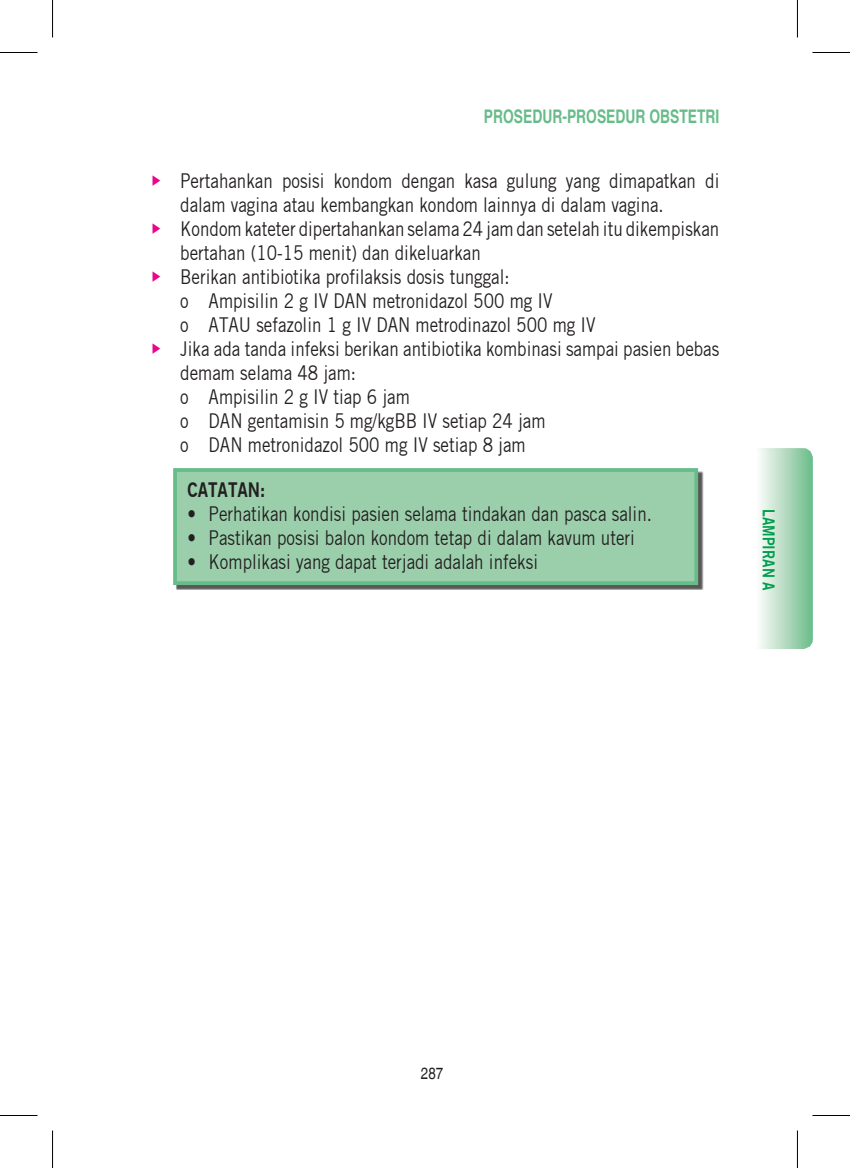
<style>
.page{position:relative;width:850px;height:1168px;background:#fff}
.page>*{position:absolute;margin:0;border:0;box-sizing:border-box;transform-origin:0 0}
.ISI_1B{font:20px/24px "Commerce S Si";color:#231f20;scale:.85 1}
.ISI_2B{font:20px "Commerce S Si";color:#231f20;scale:.85 1}
.KOTAK{font:600 20px "Commerce S Si";color:#231f20;scale:.85 1}
.t1{font:700 condensed 18.75px "Helvetica";color:#67bc8a;scale:.9 1}
.t2{font:600 16.25px "Commerce S Si";letter-spacing:.005em;color:#009f4f;scale:.85 1}
.t3{font:condensed 16.25px "Helvetica";color:#231f20}
.s1{color:#ed028c}
</style>
<div class="page">
<div style="left:747px;top:449px;width:64px;height:199px;background:linear-gradient(to right,#fff,#77bf90);border-radius:9px"></div>
<div style="left:746px;top:448px;width:66px;height:201px;border:2px solid #fff;border-radius:9px"></div>
<div style="left:176px;top:471px;width:527px;height:119px;background:#231f20;opacity:.75"></div>
<div style="left:173px;top:468px;width:524px;height:117px;background:#9bcfac;border:4px solid #67bc8a"></div>
<hr style="left:0;top:52px;width:38px;height:1px;background:#000">
<hr style="left:812px;top:52px;width:37px;height:1px;background:#000">
<hr style="left:0;top:1115px;width:38px;height:1px;background:#000">
<hr style="left:812px;top:1115px;width:37px;height:1px;background:#000">
<hr style="left:52px;top:0;width:1px;height:38px;background:#000">
<hr style="left:52px;top:1130px;width:1px;height:38px;background:#000">
<hr style="left:796px;top:0;width:1px;height:38px;background:#000">
<hr style="left:796px;top:1130px;width:1px;height:38px;background:#000">
<p class="t1" style="left:483px;top:105px;width:263px">PROSEDUR-PROSEDUR OBSTETRI</p>
<p class="ISI_1B" style="left:180px;top:168px;width:635px;text-indent:-28px"><span class="s1">◆</span> Pertahankan posisi kondom dengan kasa gulung yang dimapatkan di dalam vagina atau kembangkan kondom lainnya di dalam vagina.</p>
<p class="ISI_1B" style="left:180px;top:216px;width:635px;text-indent:-28px"><span class="s1">◆</span> Kondom kateter dipertahankan selama 24 jam dan setelah itu dikempiskan bertahan (10-15 menit) dan dikeluarkan</p>
<p class="ISI_1B" style="left:152px;top:264px;width:422px"><span class="s1">◆</span> Berikan antibiotika profilaksis dosis tunggal:</p>
<p class="ISI_2B" style="left:180px;top:288px;width:439px">o Ampisilin 2 g IV DAN metronidazol 500 mg IV</p>
<p class="ISI_2B" style="left:180px;top:312px;width:490px">o ATAU sefazolin 1 g IV DAN metrodinazol 500 mg IV</p>
<p class="ISI_1B" style="left:180px;top:336px;width:635px;text-indent:-28px"><span class="s1">◆</span> Jika ada tanda infeksi berikan antibiotika kombinasi sampai pasien bebas demam selama 48 jam:</p>
<p class="ISI_2B" style="left:180px;top:384px;width:271px">o Ampisilin 2 g IV tiap 6 jam</p>
<p class="ISI_2B" style="left:180px;top:408px;width:431px">o DAN gentamisin 5 mg/kgBB IV setiap 24 jam</p>
<p class="ISI_2B" style="left:180px;top:432px;width:408px">o DAN metronidazol 500 mg IV setiap 8 jam</p>
<p class="KOTAK" style="left:187px;top:477px;width:93px">CATATAN:</p>
<p class="ISI_2B" style="left:187px;top:502px;width:548px">• Perhatikan kondisi pasien selama tindakan dan pasca salin.</p>
<p class="ISI_2B" style="left:187px;top:526px;width:528px">• Pastikan posisi balon kondom tetap di dalam kavum uteri</p>
<p class="ISI_2B" style="left:187px;top:550px;width:414px">• Komplikasi yang dapat terjadi adalah infeksi</p>
<p class="t2" style="left:778px;top:509px;width:97px;rotate:90deg">LAMPIRAN A</p>
<p class="t3" style="left:421px;top:1064px;width:24px">287</p>
</div>
